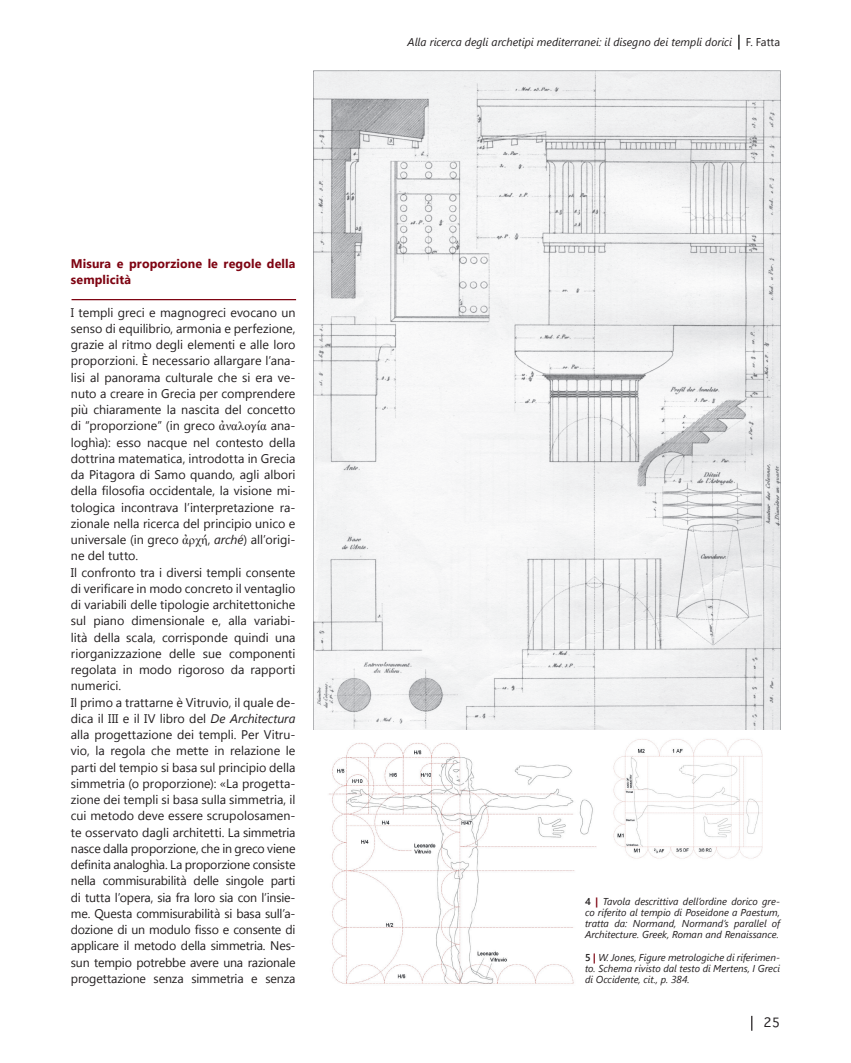
<style>
.page{position:relative;width:851px;height:1063px;background:#fff}
.page>*{position:absolute;margin:0;border:0;box-sizing:border-box;transform-origin:0 0}
.t1{font:12.5px/16.2px "Segoe UI";color:#231f20}
.t2{font:700 12.5px/16.2px "Segoe UI";letter-spacing:.01em;color:#7e0412}
.t3{font:12.5px "Sathu";color:#231f20}
.t4{font:italic 11.25px "Segoe UI";color:#231f20}
.t5{font:italic 10px/11.2px "Segoe UI";color:#231f20;text-align:justify}
.s1{font-family:"IFAO Grec Unicode"}
.s2{font-style:italic}
.s3{font-style:normal}
.s4{font-weight:600;font-style:normal}
.s5{font-weight:700;font-style:normal;color:#7e0412}
</style>
<div class="page">
<svg style="left:738px;top:35px;width:1px;height:15px"></svg>
<svg style="left:751px;top:1016px;width:1px;height:15px"></svg>
<hr style="left:71px;top:299px;width:225px;height:1px;background:#7e0412">
<img style="left:313px;top:71px;width:467px;height:658px">
<img style="left:329px;top:739px;width:434px;height:245px">
<p class="t2" style="left:71px;top:254px;width:226px">Misura e proporzione le regole della semplicità</p>
<p class="t1" style="left:71px;top:303px;width:226px">I templi greci e magnogreci evocano un senso di equilibrio, armonia e perfezione, grazie al ritmo degli elementi e alle loro proporzioni. È necessario allargare l’ana&shy;lisi al panorama culturale che si era ve&shy;nuto a creare in Grecia per comprendere più chiaramente la nascita del concetto di “proporzione” (in greco <span class="s1">ἀναλογία</span> ana&shy;loghìa): esso nacque nel contesto della dottrina matematica, introdotta in Grecia da Pitagora di Samo quando, agli albori della filosofia occidentale, la visione mi&shy;tologica incontrava l’interpretazione ra&shy;zionale nella ricerca del principio unico e universale (in greco <span class="s1">ἀρχή</span>, <span class="s2">arché</span>) all’origi&shy;ne del tutto.<br>Il confronto tra i diversi templi consente di verificare in modo concreto il ventaglio di variabili delle tipologie architettoniche sul piano dimensionale e, alla variabi&shy;lità della scala, corrisponde quindi una riorganizzazione delle sue componenti regolata in modo rigoroso da rapporti numerici.<br>Il primo a trattarne è Vitruvio, il quale de&shy;dica il III e il IV libro del <span class="s2">De Architectura </span>alla progettazione dei templi. Per Vitru&shy;vio, la regola che mette in relazione le parti del tempio si basa sul principio della simmetria (o proporzione): «La progetta&shy;zione dei templi si basa sulla simmetria, il cui metodo deve essere scrupolosamen&shy;te osservato dagli architetti. La simmetria nasce dalla proporzione, che in greco viene definita analoghìa. La proporzione consiste nella commisurabilità delle singole parti di tutta l’opera, sia fra loro sia con l’insie&shy;me. Questa commisurabilità si basa sull’a&shy;dozione di un modulo fisso e consente di applicare il metodo della simmetria. Nes&shy;sun tempio potrebbe avere una razionale progettazione senza simmetria e senza</p>
<p class="t4" style="left:407px;top:34px;width:374px">Alla ricerca degli archetipi mediterranei: il disegno dei templi dorici <span class="s3">F. Fatta</span></p>
<p class="t5" style="left:585px;top:895px;width:196px"><span class="s4">4</span> <span class="s5">|</span> Tavola descrittiva dell’ordine dorico gre&shy;co riferito al tempio di Poseidone a Paestum, tratta da: Normand, Normand’s parallel of Architecture. Greek, Roman and Renaissance.</p>
<p class="t5" style="left:585px;top:951px;width:196px"><span class="s4">5</span> <span class="s5">|</span> W. Jones, Figure metrologiche di riferimen&shy;to. Schema rivisto dal testo di Mertens, I Greci di Occidente, cit., p. 384.</p>
<p class="t3" style="left:763px;top:1016px;width:18px">25</p>
</div>
